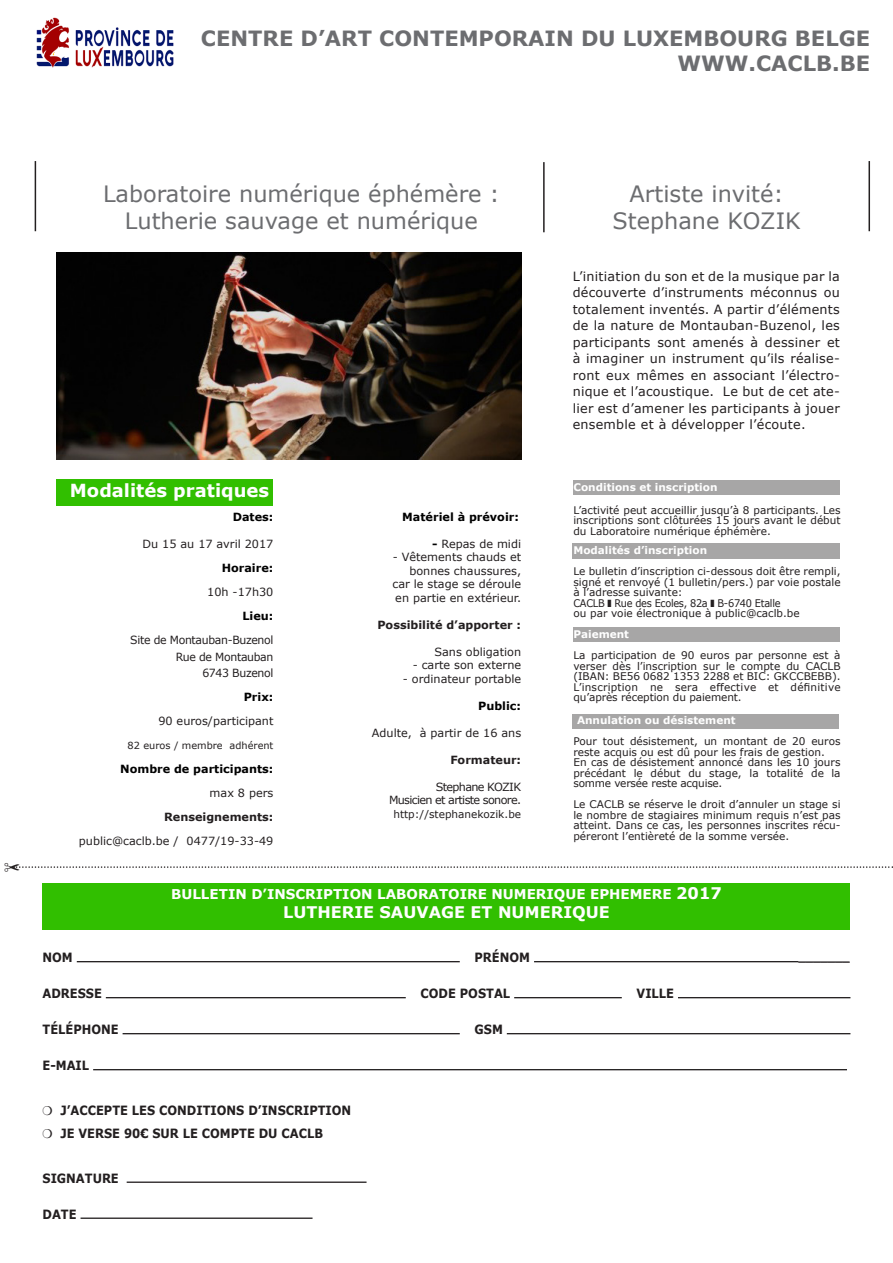
<style>
.page{position:relative;width:893px;height:1263px;background:#fff}
.page>*{position:absolute;margin:0;border:0;box-sizing:border-box;transform-origin:0 0}
.t1{font:22.5px "Verdana";color:#6c6d70}
.t2{font:700 21px "Verdana";color:#6c6d70}
.t3{font:700 18px "Verdana";color:#fff}
.t4{font:700 16.05px "Verdana";color:#fff}
.t5{font:700 13.5px "Verdana";color:#fff}
.t6{font:12.75px/16.5px "Verdana";letter-spacing:.02em;color:#231f20;text-align:justify}
.t7{font:700 12.75px "Verdana";color:#231f20;scale:.9 1}
.t8{font:12.75px "Verdana";letter-spacing:.02em;color:#231f20;scale:.9 1}
.t9{font:11.25px "Verdana";color:#231f20}
.t10{font:700 11.25px "Verdana";color:#000}
.t11{font:11.25px "Verdana";letter-spacing:-.03em;color:#231f20}
.t12{font:700 11.25px "Verdana";color:#231f20}
.t13{font:11.25px "Verdana";letter-spacing:-.06em;color:#231f20}
.t14{font:10.5px/10.5px "Verdana";color:#231f20;text-align:justify}
.t15{font:700 10.5px "Verdana";color:#fff}
.t16{font:10.5px/10.5px "Verdana";letter-spacing:.02em;color:#231f20}
.t17{font:10.5px "Verdana";letter-spacing:-.03em;color:#231f20;scale:.93 1}
.t18{font:9.75px "Verdana";color:#231f20}
.s1{font-size:18px;color:#fff}
.s2{font-weight:700;color:#000}
.s3{font-size:16.05px}
</style>
<div class="page">
<div style="left:573px;top:714px;width:266px;height:15px;background:#a7a6a6"></div>
<div style="left:573px;top:627px;width:267px;height:14px;background:#a7a6a6"></div>
<div style="left:573px;top:480px;width:267px;height:15px;background:#a7a6a6"></div>
<div style="left:573px;top:543px;width:267px;height:16px;background:#a7a6a6"></div>
<div style="left:57px;top:479px;width:216px;height:26px;background:#31bf00"></div>
<div style="left:43px;top:883px;width:807px;height:47px;background:#31bf00"></div>
<hr style="left:77px;top:961px;width:383px;height:1px;background:#231f20">
<hr style="left:534px;top:961px;width:265px;height:1px;background:#231f20">
<hr style="left:799px;top:961px;width:51px;height:1px;background:#231f20">
<hr style="left:106px;top:997px;width:300px;height:1px;background:#231f20">
<hr style="left:514px;top:997px;width:108px;height:1px;background:#231f20">
<hr style="left:678px;top:997px;width:172px;height:1px;background:#231f20">
<hr style="left:123px;top:1033px;width:337px;height:1px;background:#231f20">
<hr style="left:507px;top:1033px;width:343px;height:1px;background:#231f20">
<hr style="left:93px;top:1069px;width:754px;height:1px;background:#231f20">
<hr style="left:127px;top:1181px;width:240px;height:2px;background:#231f20">
<hr style="left:81px;top:1217px;width:232px;height:2px;background:#231f20">
<hr style="left:35px;top:161px;width:1px;height:70px;background:#231f20">
<hr style="left:543px;top:162px;width:2px;height:70px;background:#231f20">
<hr style="left:868px;top:161px;width:2px;height:70px;background:#231f20">
<img style="left:56px;top:252px;width:465px;height:207px">
<img style="left:36px;top:17px;width:138px;height:51px">
<svg style="left:12px;top:866px;width:881px;height:2px"></svg>
<p class="t2" style="left:201px;top:24px;width:671px">CENTRE D’ART CONTEMPORAIN DU LUXEMBOURG BELGE</p>
<p class="t2" style="left:677px;top:49px;width:194px">WWW.CACLB.BE</p>
<p class="t1" style="left:103px;top:178px;width:398px">Laboratoire numérique éphémère :</p>
<p class="t1" style="left:125px;top:205px;width:355px">Lutherie sauvage et numérique</p>
<p class="t3" style="left:70px;top:478px;width:201px">Modalités pratiques</p>
<p class="t10" style="left:233px;top:509px;width:42px">Dates:</p>
<p class="t9" style="left:142px;top:536px;width:132px">Du 15 au 17 avril 2017</p>
<p class="t10" style="left:222px;top:560px;width:53px">Horaire:</p>
<p class="t9" style="left:207px;top:584px;width:68px">10h -17h30</p>
<p class="t10" style="left:242px;top:608px;width:33px">Lieu:</p>
<p class="t11" style="left:130px;top:632px;width:145px">Site de Montauban-Buzenol</p>
<p class="t11" style="left:176px;top:649px;width:99px">Rue de Montauban</p>
<p class="t11" style="left:202px;top:665px;width:73px">6743 Buzenol</p>
<p class="t10" style="left:244px;top:689px;width:31px">Prix:</p>
<p class="t9" style="left:158px;top:713px;width:117px">90 euros/participant</p>
<p class="t18" style="left:128px;top:739px;width:147px">82 euros / membre adhérent</p>
<p class="t10" style="left:120px;top:761px;width:155px">Nombre de participants:</p>
<p class="t9" style="left:210px;top:785px;width:65px">max 8 pers</p>
<p class="t12" style="left:164px;top:809px;width:111px">Renseignements:</p>
<p class="t9" style="left:79px;top:833px;width:196px">public@caclb.be / 0477/19-33-49</p>
<p class="t10" style="left:315px;top:509px;width:205px"><span class="s1">Modalit</span> Matériel à prévoir:</p>
<p class="t9" style="left:432px;top:536px;width:90px"><span class="s2">-</span> Repas de midi</p>
<p class="t9" style="left:393px;top:549px;width:130px">- Vêtements chauds et</p>
<p class="t9" style="left:409px;top:563px;width:113px">bonnes chaussures,</p>
<p class="t9" style="left:392px;top:576px;width:130px">car le stage se déroule</p>
<p class="t9" style="left:395px;top:590px;width:127px">en partie en extérieur.</p>
<p class="t12" style="left:377px;top:617px;width:145px">Possibilité d’apporter :</p>
<p class="t9" style="left:434px;top:644px;width:88px">Sans obligation</p>
<p class="t9" style="left:413px;top:657px;width:110px">- carte son externe</p>
<p class="t9" style="left:403px;top:671px;width:120px">- ordinateur portable</p>
<p class="t10" style="left:478px;top:698px;width:44px">Public:</p>
<p class="t9" style="left:372px;top:725px;width:151px">Adulte, à partir de 16 ans</p>
<p class="t12" style="left:450px;top:752px;width:72px">Formateur:</p>
<p class="t13" style="left:436px;top:779px;width:87px">Stephane KOZIK</p>
<p class="t13" style="left:389px;top:792px;width:134px">Musicien et artiste sonore.</p>
<p class="t14" style="left:393px;top:809px;width:129px">http://stephanekozik.be</p>
<p class="t1" style="left:630px;top:178px;width:156px">Artiste invité:</p>
<p class="t1" style="left:612px;top:205px;width:190px">Stephane KOZIK</p>
<p class="t6" style="left:573px;top:268px;width:269px">L’initiation du son et de la musique par la découverte d’instruments méconnus ou totalement inventés. A partir d’éléments de la nature de Montauban-Buzenol, les participants sont amenés à dessiner et à imaginer un instrument qu’ils réalise&shy;ront eux mêmes en associant l’électro&shy;nique et l’acoustique. Le but de cet ate&shy;lier est d’amener les participants à jouer ensemble et à développer l’écoute.</p>
<p class="t15" style="left:573px;top:480px;width:146px">Conditions et inscription</p>
<p class="t14" style="left:573px;top:504px;width:269px">L’activité peut accueillir jusqu’à 8 participants. Les inscriptions sont clôturées 15 jours avant le début du Laboratoire numérique éphémère.</p>
<p class="t15" style="left:573px;top:543px;width:135px">Modalités d’inscription</p>
<p class="t14" style="left:573px;top:566px;width:269px">Le bulletin d’inscription ci-dessous doit être rempli, signé et renvoyé (1 bulletin/pers.) par voie postale à l’adresse suivante:</p>
<p class="t17" style="left:573px;top:595px;width:224px">CACLB Rue des Ecoles, 82a B-6740 Etalle</p>
<p class="t14" style="left:573px;top:608px;width:228px">ou par voie électronique à public@caclb.be</p>
<p class="t15" style="left:573px;top:627px;width:57px">Paiement</p>
<p class="t14" style="left:573px;top:650px;width:269px">La participation de 90 euros par personne est à verser dès l’inscription sur le compte du CACLB (IBAN: BE56 0682 1353 2288 et BIC: GKCCBEBB).</p>
<p class="t16" style="left:573px;top:681px;width:269px">L’inscription ne sera effective et définitive qu’après réception du paiement.</p>
<p class="t15" style="left:577px;top:713px;width:160px">Annulation ou désistement</p>
<p class="t14" style="left:573px;top:736px;width:269px">Pour tout désistement, un montant de 20 euros reste acquis ou est dû pour les frais de gestion.</p>
<p class="t14" style="left:573px;top:757px;width:269px">En cas de désistement annoncé dans les 10 jours précédant le début du stage, la totalité de la somme versée reste acquise.</p>
<p class="t14" style="left:573px;top:799px;width:269px">Le CACLB se réserve le droit d’annuler un stage si le nombre de stagiaires minimum requis n’est pas atteint. Dans ce cas, les personnes inscrites récu&shy;péreront l’entièreté de la somme versée.</p>
<p class="t5" style="left:171px;top:884px;width:552px">BULLETIN D’INSCRIPTION LABORATOIRE NUMERIQUE EPHEMERE <span class="s3">2017</span></p>
<p class="t4" style="left:283px;top:901px;width:328px">LUTHERIE SAUVAGE ET NUMERIQUE</p>
<p class="t7" style="left:43px;top:949px;width:35px">NOM</p>
<p class="t7" style="left:475px;top:949px;width:63px">PRÉNOM</p>
<p class="t7" style="left:43px;top:985px;width:67px">ADRESSE</p>
<p class="t7" style="left:421px;top:985px;width:101px">CODE POSTAL</p>
<p class="t7" style="left:637px;top:985px;width:43px">VILLE</p>
<p class="t7" style="left:43px;top:1021px;width:86px">TÉLÉPHONE</p>
<p class="t7" style="left:475px;top:1021px;width:33px">GSM</p>
<p class="t7" style="left:43px;top:1057px;width:53px">E-MAIL</p>
<p class="t7" style="left:43px;top:1102px;width:345px">❍ J’ACCEPTE LES CONDITIONS D’INSCRIPTION</p>
<p class="t7" style="left:43px;top:1124px;width:313px">❍ JE VERSE 90€ SUR LE COMPTE DU CACLB</p>
<p class="t7" style="left:43px;top:1169px;width:86px">SIGNATURE</p>
<p class="t7" style="left:43px;top:1205px;width:39px">DATE</p>
<p class="t8" style="left:799px;top:947px;width:58px">_______</p>
</div>
